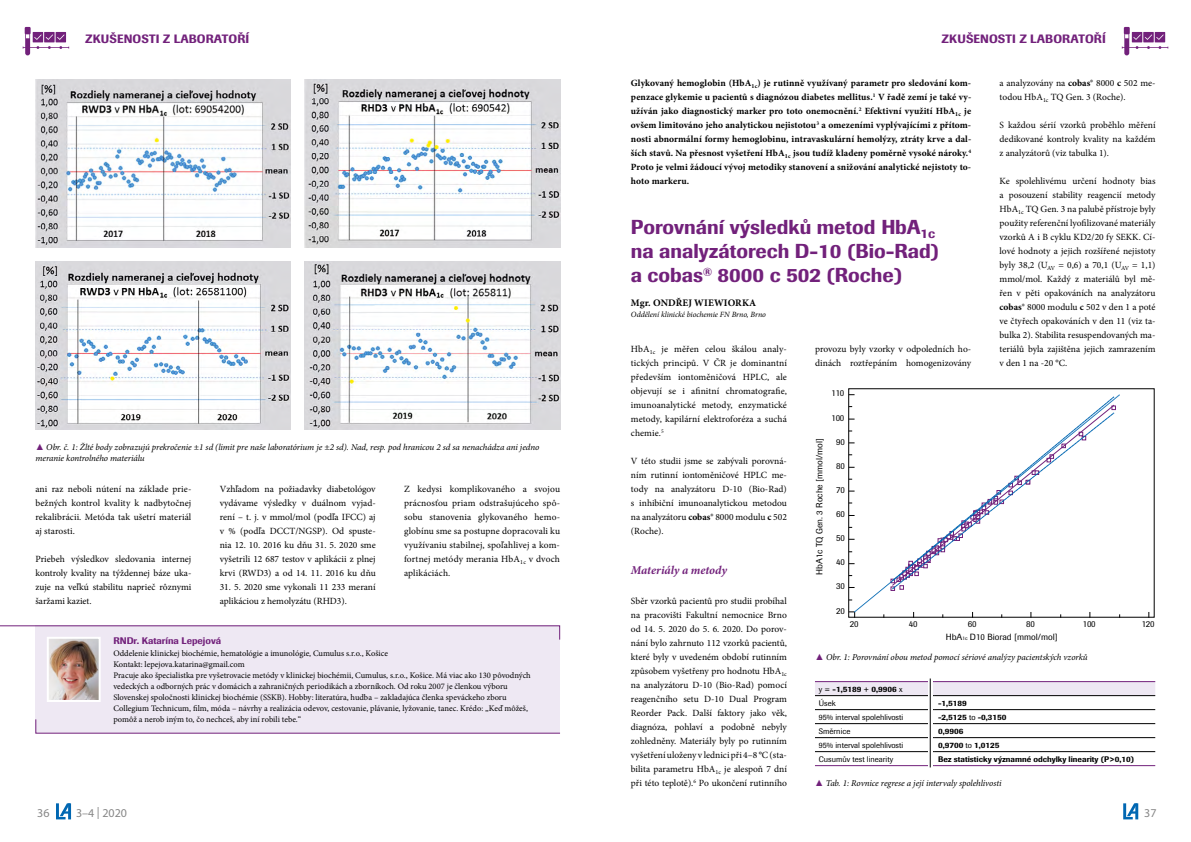
<style>
.page{position:relative;width:1191px;height:842px;background:#fff}
.page>*{position:absolute;margin:0;border:0;box-sizing:border-box;transform-origin:0 0}
.t1{font:500 20px/24px "Imago";color:#72217b}
.t2{font:500 12px "Imago";letter-spacing:.01em;color:#72217b}
.t3{font:italic 700 12px "Minion Pro";letter-spacing:-.005em;color:#72217b}
.t4{font:12px "Myriad Pro";color:#878787}
.t5{font:700 10px "Minion Pro";letter-spacing:.01em;color:#000}
.t6{font:9.5px/14px "Minion Pro";color:#000;text-align:justify}
.t7{font:700 9.5px/14px "Minion Pro";letter-spacing:.01em;color:#000;text-align:justify}
.t8{font:500 9.5px "Imago";color:#72217b}
.t9{font:italic 9px/11px "Minion Pro";letter-spacing:-.01em;color:#000}
.t10{font:8.9px "Imago";color:#000}
.t11{font:8.5px/11px "Minion Pro";color:#000}
.t12{font:500 8px/14px "Imago";color:#000}
.t13{font:8px "Imago";color:#000}
.t14{font:italic 8px "Minion Pro";letter-spacing:-.005em;color:#000}
.s1{font-family:"Franklin Gothic";font-weight:500;font-style:normal;color:#72217b}
.s2{font-weight:700}
.s3{font-size:5.2px}
.s4{font-weight:400}
</style>
<div class="page">
<svg style="left:56px;top:803px;width:15px;height:16px"></svg>
<svg style="left:1123px;top:803px;width:15px;height:16px"></svg>
<svg style="left:23px;top:27px;width:46px;height:28px"></svg>
<svg style="left:1121px;top:27px;width:47px;height:28px"></svg>
<img style="left:35px;top:79px;width:256px;height:168px">
<img style="left:305px;top:79px;width:255px;height:168px">
<img style="left:35px;top:261px;width:256px;height:168px">
<img style="left:305px;top:261px;width:255px;height:168px">
<div style="left:35px;top:625px;width:525px;height:108px;background:#eee8f3"></div>
<svg style="left:0;top:625px;width:560px;height:15px"></svg>
<svg style="left:35px;top:719px;width:525px;height:15px"></svg>
<img style="left:50px;top:640px;width:48px;height:59px">
<div style="left:47px;top:637px;width:54px;height:65px;border:2px solid #fff"></div>
<svg style="left:849px;top:611px;width:6px;height:6px"></svg>
<svg style="left:890px;top:406px;width:225px;height:185px"></svg>
<svg style="left:815px;top:682px;width:340px;height:13px;background:#ece6f1"></svg>
<hr style="left:815px;top:695px;width:119px;height:1px;background:#000">
<hr style="left:934px;top:695px;width:221px;height:1px;background:#000">
<hr style="left:815px;top:709px;width:119px;height:1px;background:#000">
<hr style="left:934px;top:709px;width:221px;height:1px;background:#000">
<hr style="left:815px;top:723px;width:119px;height:1px;background:#000">
<hr style="left:934px;top:723px;width:221px;height:1px;background:#000">
<hr style="left:815px;top:737px;width:119px;height:1px;background:#000">
<hr style="left:934px;top:737px;width:221px;height:1px;background:#000">
<hr style="left:815px;top:751px;width:119px;height:1px;background:#000">
<hr style="left:934px;top:751px;width:221px;height:1px;background:#000">
<hr style="left:815px;top:681px;width:119px;height:1px;background:#72217b">
<hr style="left:934px;top:681px;width:221px;height:1px;background:#72217b">
<hr style="left:815px;top:765px;width:119px;height:1px;background:#72217b">
<hr style="left:934px;top:765px;width:221px;height:1px;background:#72217b">
<svg style="left:928px;top:678px;width:4px;height:90px"></svg>
<hr style="left:930px;top:678px;width:1px;height:89px;background:#000">
<p class="t2" style="left:85px;top:31px;width:166px">ZKUŠENOSTI Z LABORATOŘÍ</p>
<p class="t2" style="left:941px;top:31px;width:166px">ZKUŠENOSTI Z LABORATOŘÍ</p>
<p class="t9" style="left:35px;top:442px;width:505px"><span class="s1">▲</span> Obr. č. 1: Žlté body zobrazujú prekročenie ±1 sd (limit pre naše laboratórium je ±2 sd). Nad, resp. pod hranicou 2 sd sa nenachádza ani jedno meranie kontrolného materiálu</p>
<p class="t6" style="left:35px;top:482px;width:157px">ani raz neboli nútení na základe prie&shy;bežných kontrol kvality k nadbytočnej rekalibrácii. Metóda tak ušetrí materiál aj starosti.</p>
<p class="t6" style="left:35px;top:552px;width:157px">Priebeh výsledkov sledovania internej kontroly kvality na týždennej báze uka&shy;zuje na veľkú stabilitu naprieč rôznymi šaržami kaziet.</p>
<p class="t6" style="left:220px;top:482px;width:157px">Vzhľadom na požiadavky diabetológov vydávame výsledky v duálnom vyjad&shy;rení – t. j. v mmol/mol (podľa IFCC) aj v % (podľa DCCT/NGSP). Od spuste&shy;nia 12. 10. 2016 ku dňu 31. 5. 2020 sme vyšetrili 12 687 testov v aplikácii z plnej krvi (RWD3) a od 14. 11. 2016 ku dňu</p>
<p class="t6" style="left:220px;top:580px;width:157px">31. 5. 2020 sme vykonali 11 233 meraní aplikáciou z hemolyzátu (RHD3).</p>
<p class="t6" style="left:404px;top:482px;width:157px">Z kedysi komplikovaného a svojou prácnosťou priam odstrašujúceho spô&shy;sobu stanovenia glykovaného hemo&shy;globínu sme sa postupne dopracovali ku využívaniu stabilnej, spoľahlivej a kom&shy;fortnej metódy merania HbA<sub>1c</sub> v dvoch aplikáciách.</p>
<p class="t8" style="left:113px;top:634px;width:109px">RNDr. Katarína Lepejová</p>
<p class="t11" style="left:113px;top:648px;width:419px">Oddelenie klinickej biochémie, hematológie a imunológie, Cumulus s.r.o., Košice<br>Kontakt: lepejova.katarina@gmail.com<br>Pracuje ako špecialistka pre vyšetrovacie metódy v klinickej biochémii, Cumulus, s.r.o., Košice. Má viac ako 130 pôvodných vedeckých a odborných prác v domácich a zahraničných periodikách a zborníkoch. Od roku 2007 je členkou výboru Slovenskej spoločnosti klinickej biochémie (SSKB). Hobby: literatúra, hudba – zakladajúca členka speváckeho zboru Collegium Technicum, film, móda – návrhy a realizácia odevov, cestovanie, plávanie, lyžovanie, tanec. Krédo: „Keď môžeš, pomôž a nerob iným to, čo nechceš, aby iní robili tebe.“</p>
<p class="t7" style="left:631px;top:76px;width:342px">Glykovaný hemoglobin (HbA<sub>1c</sub>) je rutinně využívaný parametr pro sledování kom&shy;penzace glykemie u pacientů s diagnózou diabetes mellitus.<sup>1</sup> V řadě zemí je také vy&shy;užíván jako diagnostický marker pro toto onemocnění.<sup>2</sup> Efektivní využití HbA<sub>1c</sub> je ovšem limitováno jeho analytickou nejistotou<sup>3</sup> a omezeními vyplývajícími z přítom&shy;nosti abnormální formy hemoglobinu, intravaskulární hemolýzy, ztráty krve a dal&shy;ších stavů. Na přesnost vyšetření HbA<sub>1c</sub> jsou tudíž kladeny poměrně vysoké nároky.<sup>4<br></sup>Proto je velmi žádoucí vývoj metodiky stanovení a snižování analytické nejistoty to&shy;hoto markeru.</p>
<p class="t6" style="left:999px;top:76px;width:157px">a analyzovány na <span class="s2">cobas®</span> 8000 <span class="s2">c</span> 502 me&shy;todou HbA<sub>1c</sub> TQ Gen. 3 (Roche).</p>
<p class="t6" style="left:999px;top:118px;width:157px">S každou sérií vzorků proběhlo měření dedikované kontroly kvality na každém z analyzátorů (viz tabulka 1).</p>
<p class="t6" style="left:999px;top:174px;width:157px">Ke spolehlivému určení hodnoty bias a posouzení stability reagencií metody HbA<sub>1c</sub> TQ Gen. 3 na palubě přístroje byly použity referenční lyofilizované materiály vzorků A i B cyklu KD2/20 fy SEKK. Cí&shy;lové hodnoty a jejich rozšířené nejistoty byly 38,2 (U<sub>AV</sub> = 0,6) a 70,1 (U<sub>AV</sub> = 1,1) mmol/mol. Každý z materiálů byl mě&shy;řen v pěti opakováních na analyzátoru <span class="s2">cobas®</span> 8000 modulu <span class="s2">c</span> 502 v den 1 a poté ve čtyřech opakováních v den 11 (viz ta&shy;bulka 2). Stabilita resuspendovaných ma&shy;teriálů byla zajištěna jejich zamrazením v den 1 na -20 °C.</p>
<h1 class="t1" style="left:631px;top:215px;width:310px">Porovnání výsledků metod HbA<sub>1c </sub>na analyzátorech D-10 (Bio-Rad) a cobas<sup>®</sup> 8000 c 502 (Roche)</h1>
<p class="t5" style="left:631px;top:295px;width:127px">Mgr. ONDŘEJ WIEWIORKA</p>
<p class="t14" style="left:631px;top:309px;width:137px">Oddělení klinické biochemie FN Brno, Brno</p>
<p class="t6" style="left:631px;top:342px;width:157px">HbA<sub>1c</sub> je měřen celou škálou analy&shy;tických principů. V ČR je dominantní především iontoměničová HPLC, ale objevují se i afinitní chromatografie, imunoanalytické metody, enzymatické metody, kapilární elektroforéza a suchá chemie.<sup>5</sup></p>
<p class="t6" style="left:631px;top:454px;width:157px">V této studii jsme se zabývali porovná&shy;ním rutinní iontoměničové HPLC me&shy;tody na analyzátoru D-10 (Bio-Rad) s inhibiční imunoanalytickou metodou na analyzátoru <span class="s2">cobas®</span> 8000 modulu <span class="s2">c</span> 502 (Roche).</p>
<p class="t3" style="left:631px;top:562px;width:98px">Materiály a metody</p>
<p class="t6" style="left:631px;top:594px;width:157px">Sběr vzorků pacientů pro studii probíhal na pracovišti Fakultní nemocnice Brno od 14. 5. 2020 do 5. 6. 2020. Do porov&shy;nání bylo zahrnuto 112 vzorků pacientů, které byly v uvedeném období rutinním způsobem vyšetřeny pro hodnotu HbA<sub>1c </sub>na analyzátoru D-10 (Bio-Rad) pomocí reagenčního setu D-10 Dual Program Reorder Pack. Další faktory jako věk, diagnóza, pohlaví a podobně nebyly zohledněny. Materiály byly po rutinním vyšetření uloženy v lednici při 4–8 °C (sta&shy;bilita parametru HbA<sub>1c</sub> je alespoň 7 dní při této teplotě).<sup>6</sup> Po ukončení rutinního</p>
<p class="t6" style="left:815px;top:342px;width:157px">provozu byly vzorky v odpoledních ho&shy;dinách roztřepáním homogenizovány</p>
<p class="t10" style="left:831px;top:388px;width:14px">110</p>
<p class="t10" style="left:831px;top:412px;width:14px">100</p>
<p class="t10" style="left:836px;top:436px;width:10px">90</p>
<p class="t10" style="left:836px;top:460px;width:10px">80</p>
<p class="t10" style="left:836px;top:484px;width:10px">70</p>
<p class="t10" style="left:836px;top:508px;width:10px">60</p>
<p class="t10" style="left:836px;top:532px;width:10px">50</p>
<p class="t10" style="left:836px;top:557px;width:10px">40</p>
<p class="t10" style="left:836px;top:580px;width:10px">30</p>
<p class="t10" style="left:836px;top:605px;width:10px">20</p>
<p class="t10" style="left:813px;top:575px;width:138px;rotate:-90deg">HbA1c TQ Gen. 3 Roche [mmol/mol]</p>
<p class="t10" style="left:850px;top:618px;width:10px">20</p>
<p class="t10" style="left:909px;top:618px;width:10px">40</p>
<p class="t10" style="left:967px;top:618px;width:10px">60</p>
<p class="t10" style="left:1026px;top:618px;width:10px">80</p>
<p class="t10" style="left:1082px;top:618px;width:14px">100</p>
<p class="t10" style="left:1141px;top:618px;width:14px">120</p>
<p class="t10" style="left:946px;top:631px;width:113px">HbA<span class="s3">1c</span> D10 Biorad [mmol/mol]</p>
<p class="t9" style="left:815px;top:652px;width:274px"><span class="s1">▲</span> Obr. 1: Porovnání obou metod pomocí sériové analýzy pacientských vzorků</p>
<p class="t12" style="left:819px;top:682px;width:85px"><span class="s4">y =</span> -1,5189 <span class="s4">+</span> 0,9906 <span class="s4">x<br>Úsek</span></p>
<p class="t12" style="left:938px;top:696px;width:30px">-1,5189</p>
<p class="t13" style="left:819px;top:712px;width:86px">95% interval spolehlivosti</p>
<p class="t12" style="left:938px;top:710px;width:70px">-2,5125 <span class="s4">to</span> -0,3150</p>
<p class="t13" style="left:819px;top:726px;width:33px">Směrnice</p>
<p class="t12" style="left:938px;top:724px;width:27px">0,9906</p>
<p class="t13" style="left:819px;top:740px;width:86px">95% interval spolehlivosti</p>
<p class="t12" style="left:938px;top:738px;width:63px">0,9700 <span class="s4">to</span> 1,0125</p>
<p class="t13" style="left:819px;top:754px;width:76px">Cusumův test linearity</p>
<p class="t12" style="left:938px;top:752px;width:197px">Bez statisticky významné odchylky linearity (P&gt;0,10)</p>
<p class="t9" style="left:815px;top:778px;width:188px"><span class="s1">▲</span> Tab. 1: Rovnice regrese a její intervaly spolehlivosti</p>
<p class="t4" style="left:76px;top:806px;width:52px">3–4 | 2020</p>
<p class="t4" style="left:37px;top:806px;width:14px">36</p>
<p class="t4" style="left:1144px;top:806px;width:14px">37</p>
</div>
